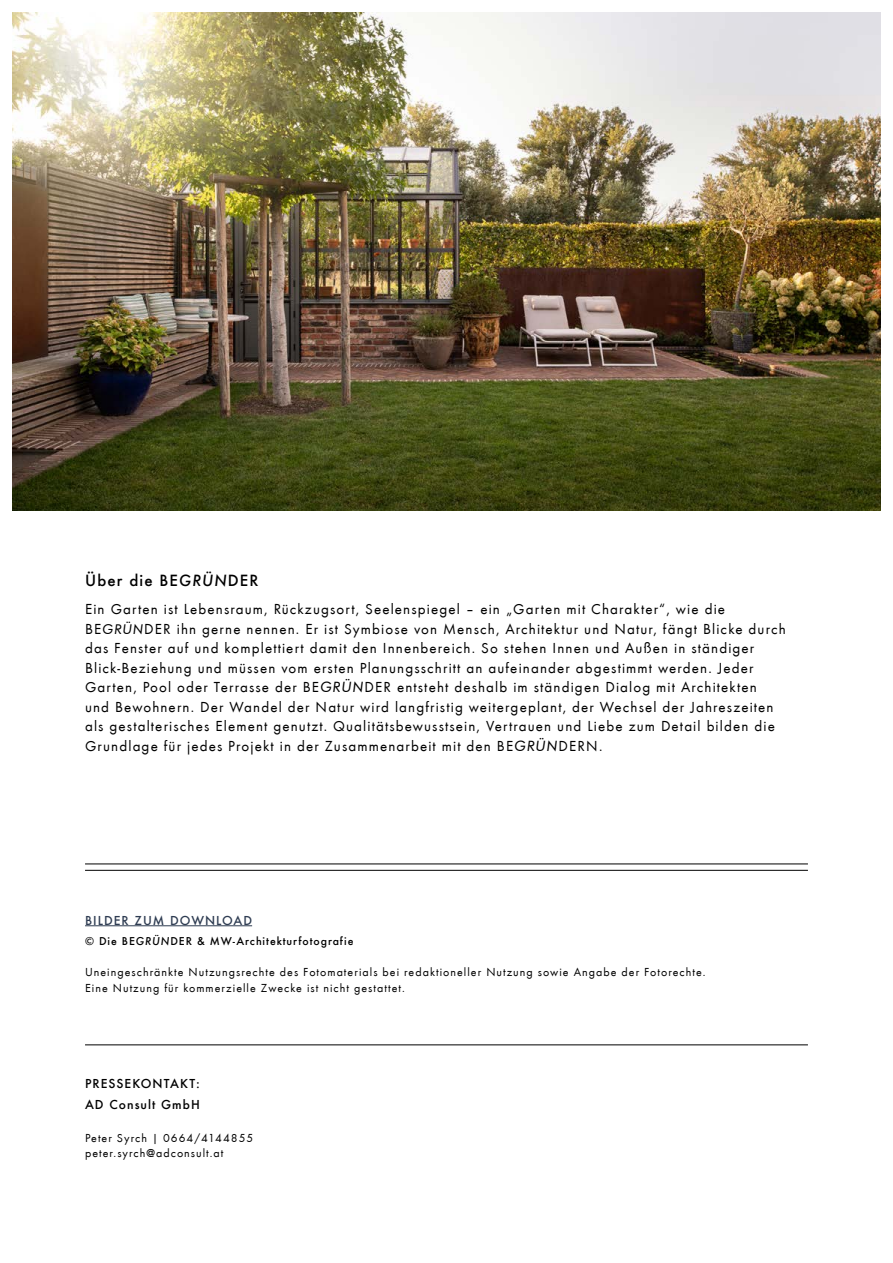
<style>
.page{position:relative;width:893px;height:1263px;background:#fff}
.page>*{position:absolute;margin:0;border:0;box-sizing:border-box;transform-origin:0 0}
.t1{font:15px/19.5px "Futura T";letter-spacing:.075em;color:#000}
.t2{font:500 15px "Futura";letter-spacing:.075em;color:#000}
.t3{font:12px/16.2px "Futura T";letter-spacing:.085em;color:#000}
.t4{font:500 12px/20.9px "Futura";letter-spacing:.085em;color:#000}
.t5{font:500 12px "Futura";letter-spacing:.085em;color:#2e3c52}
.t6{font:500 10.5px "Futura";letter-spacing:.085em;color:#000}
.s1{font-style:italic}
.s2{font-family:"Futura BT";font-style:italic;font-size:13.5px}
.s3{font-family:"Futura BT";font-style:italic;font-size:14.25px}
</style>
<div class="page">
<hr style="left:85px;top:925px;width:167px;height:1px;background:#2e3c52">
<img style="left:13px;top:13px;width:867px;height:497px">
<hr style="left:85px;top:1044px;width:723px;height:1px;background:#000">
<hr style="left:85px;top:870px;width:723px;height:1px;background:#000">
<hr style="left:85px;top:863px;width:723px;height:1px;background:#000">
<p class="t2" style="left:85px;top:571px;width:175px">Über die BE<span class="s1">GRÜN</span>DER</p>
<p class="t1" style="left:85px;top:600px;width:702px">Ein Garten ist Lebensraum, Rückzugsort, Seelenspiegel – ein „Garten mit Charakter“, wie die BE<span class="s2">GRÜN</span>DER ihn gerne nennen. Er ist Symbiose von Mensch, Architektur und Natur, fängt Blicke durch das Fenster auf und komplettiert damit den Innenbereich. So stehen Innen und Außen in ständiger Blick-Beziehung und müssen vom ersten Planungsschritt an aufeinander abgestimmt werden. Jeder Garten, Pool oder Terrasse der BE<span class="s3">GRÜN</span>DER entsteht deshalb im ständigen Dialog mit Architekten<br>und Bewohnern. Der Wandel der Natur wird langfristig weitergeplant, der Wechsel der Jahreszeiten als gestalterisches Element genutzt. Qualitätsbewusstsein, Vertrauen und Liebe zum Detail bilden die Grundlage für jedes Projekt in der Zusammenarbeit mit den BE<span class="s3">GRÜN</span>DERN.</p>
<p class="t5" style="left:85px;top:912px;width:169px">BILDER ZUM DOWNLOAD</p>
<p class="t6" style="left:85px;top:934px;width:270px">© Die BE<span class="s1">GRÜN</span>DER &amp; MW-Architekturfotografie</p>
<p class="t3" style="left:85px;top:964px;width:622px">Uneingeschränkte Nutzungsrechte des Fotomaterials bei redaktioneller Nutzung sowie Angabe der Fotorechte.<br>Eine Nutzung für kommerzielle Zwecke ist nicht gestattet.</p>
<p class="t4" style="left:85px;top:1073px;width:116px">PRESSEKONTAKT:<br>AD Consult GmbH</p>
<p class="t3" style="left:85px;top:1131px;width:170px;line-height:14.4px">Peter Syrch | 0664/4144855 peter.syrch@adconsult.at</p>
</div>
